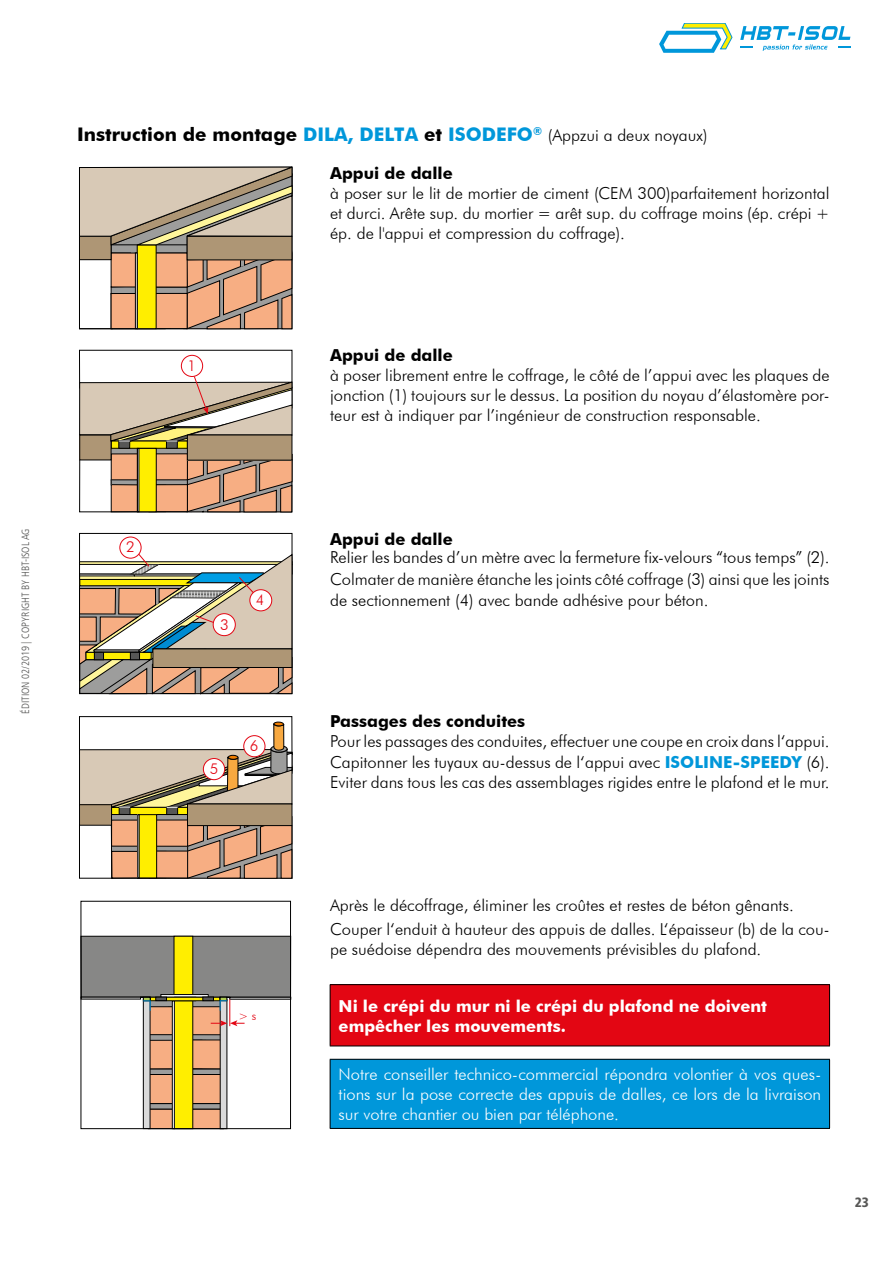
<style>
.page{position:relative;width:893px;height:1263px;background:#fff}
.page>*{position:absolute;margin:0;border:0;box-sizing:border-box;transform-origin:0 0}
.t1{font:700 18.75px "Futura BT";color:#000}
.t2{font:300 16.5px/19.8px "Futura BT";color:#000;text-align:justify}
.t3{font:300 16.5px/19.8px "Futura BT";color:#fff;text-align:justify}
.t4{font:700 16.5px/19.8px "Futura BT";color:#fff}
.t5{font:700 16.5px "Futura BT";color:#000}
.t6{font:300 15px "Futura BT";color:#e30613}
.t7{font:900 condensed 13.5px "Frutiger LT Std";color:#575756}
.t8{font:300 11.85px "Futura BT";color:#e30613}
.t9{font:300 condensed 10.5px "Frutiger LT";color:#575756}
.s1{color:#0097da}
.s2{font-weight:300;font-size:16.5px}
.s3{font-weight:700;color:#0097da}
</style>
<div class="page">
<svg style="left:740px;top:26px;width:110px;height:25px"></svg>
<svg style="left:659px;top:23px;width:73px;height:30px"></svg>
<div style="left:330px;top:985px;width:500px;height:61px;background:#e30613"></div>
<div style="left:330px;top:1059px;width:500px;height:69px;background:#0097da"></div>
<hr style="left:330px;top:1059px;width:500px;height:1px;background:#000">
<hr style="left:330px;top:1060px;width:1px;height:68px;background:#000">
<hr style="left:829px;top:1060px;width:1px;height:68px;background:#000">
<hr style="left:330px;top:1128px;width:500px;height:1px;background:#000">
<hr style="left:330px;top:984px;width:500px;height:1px;background:#000">
<hr style="left:330px;top:985px;width:1px;height:60px;background:#000">
<hr style="left:829px;top:985px;width:1px;height:60px;background:#000">
<hr style="left:330px;top:1045px;width:500px;height:1px;background:#000">
<svg style="left:79px;top:166px;width:214px;height:164px"></svg>
<div style="left:187px;top:236px;width:105px;height:24px;background:#ae9675"></div>
<div style="left:187px;top:236px;width:105px;height:24px;border:1px solid #000"></div>
<div style="left:181px;top:355px;width:22px;height:22px;border:1px solid #e30613;border-radius:50%"></div>
<div style="left:112px;top:807px;width:76px;height:7px;background:#fe0"></div>
<div style="left:119px;top:807px;width:11px;height:7px;background:#575756"></div>
<div style="left:119px;top:807px;width:11px;height:8px;border:1px solid #000"></div>
<div style="left:167px;top:807px;width:11px;height:7px;background:#575756"></div>
<div style="left:166px;top:807px;width:12px;height:8px;border:1px solid #000"></div>
<div style="left:80px;top:805px;width:31px;height:20px;background:#ae9675"></div>
<div style="left:79px;top:804px;width:33px;height:22px;border:1px solid #000"></div>
<svg style="left:79px;top:375px;width:214px;height:433px"></svg>
<div style="left:187px;top:804px;width:105px;height:21px;background:#ae9675"></div>
<div style="left:187px;top:803px;width:105px;height:23px;border:1px solid #000"></div>
<svg style="left:79px;top:814px;width:214px;height:65px"></svg>
<div style="left:81px;top:936px;width:210px;height:61px;background:#878786"></div>
<div style="left:81px;top:936px;width:210px;height:61px;border:1px solid #000"></div>
<div style="left:174px;top:936px;width:19px;height:193px;background:#fe0"></div>
<div style="left:161px;top:994px;width:48px;height:3px;border:1px solid #000"></div>
<svg style="left:80px;top:996px;width:209px;height:133px"></svg>
<div style="left:155px;top:997px;width:12px;height:4px;border:1px solid #000"></div>
<div style="left:202px;top:997px;width:12px;height:4px;border:1px solid #000"></div>
<div style="left:81px;top:901px;width:210px;height:228px;border:1px solid #000"></div>
<p class="t9" style="left:21px;top:714px;width:187px;rotate:-90deg">ÉDITION 02/2019 | COPYRIGHT BY HBT-ISOL AG</p>
<p class="t1" style="left:77px;top:127px;width:632px">Instruction de montage <span class="s1">DILA, DELTA</span> et <span class="s1">ISODEFO</span><sup>®</sup> <span class="s2">(Appzui a deux noyaux)</span></p>
<p class="t5" style="left:330px;top:167px;width:124px">Appui de dalle</p>
<p class="t2" style="left:330px;top:185px;width:501px">à poser sur le lit de mortier de ciment (CEM 300)parfaitement horizontal et durci. Arête sup. du mortier = arêt sup. du coffrage moins (ép. crépi + ép. de l'appui et compression du coffrage).</p>
<p class="t6" style="left:188px;top:359px;width:10px">1</p>
<p class="t5" style="left:330px;top:349px;width:124px">Appui de dalle</p>
<p class="t2" style="left:330px;top:367px;width:501px">à poser librement entre le coffrage, le côté de l’appui avec les plaques de jonction (1) toujours sur le dessus. La position du noyau d’élastomère por&shy;teur est à indiquer par l’ingénieur de construction responsable.</p>
<p class="t6" style="left:126px;top:541px;width:10px">2</p>
<p class="t6" style="left:220px;top:618px;width:10px">3</p>
<p class="t6" style="left:256px;top:593px;width:10px">4</p>
<p class="t6" style="left:210px;top:762px;width:10px">5</p>
<p class="t6" style="left:250px;top:740px;width:10px">6</p>
<p class="t8" style="left:239px;top:1011px;width:19px">&gt; s</p>
<p class="t5" style="left:330px;top:532px;width:124px">Appui de dalle</p>
<p class="t2" style="left:330px;top:547px;width:501px;line-height:22.2px">Relier les bandes d’un mètre avec la fermeture fix-velours “tous temps” (2).<br>Colmater de manière étanche les joints côté coffrage (3) ainsi que les joints</p>
<p class="t2" style="left:330px;top:591px;width:380px">de sectionnement (4) avec bande adhésive pour béton.</p>
<p class="t5" style="left:330px;top:715px;width:197px">Passages des conduites</p>
<p class="t2" style="left:330px;top:733px;width:501px;line-height:20.2px">Pour les passages des conduites, effectuer une coupe en croix dans l‘appui.<br>Capitonner les tuyaux au-dessus de l‘appui avec <span class="s3">ISOLINE-SPEEDY</span> (6).<br>Eviter dans tous les cas des assemblages rigides entre le plafond et le mur.</p>
<p class="t2" style="left:330px;top:895px;width:501px;line-height:24px">Après le décoffrage, éliminer les croûtes et restes de béton gênants.<br>Couper l‘enduit à hauteur des appuis de dalles. L‘épaisseur (b) de la cou-</p>
<p class="t2" style="left:330px;top:941px;width:433px">pe suédoise dépendra des mouvements prévisibles du plafond.</p>
<p class="t4" style="left:339px;top:997px;width:430px">Ni le crépi du mur ni le crépi du plafond ne doivent empêcher les mouvements.</p>
<p class="t3" style="left:339px;top:1066px;width:484px">Notre conseiller technico-commercial répondra volontier à vos ques&shy;tions sur la pose correcte des appuis de dalles, ce lors de la livraison sur votre chantier ou bien par téléphone.</p>
<p class="t7" style="left:855px;top:1194px;width:16px">23</p>
</div>
